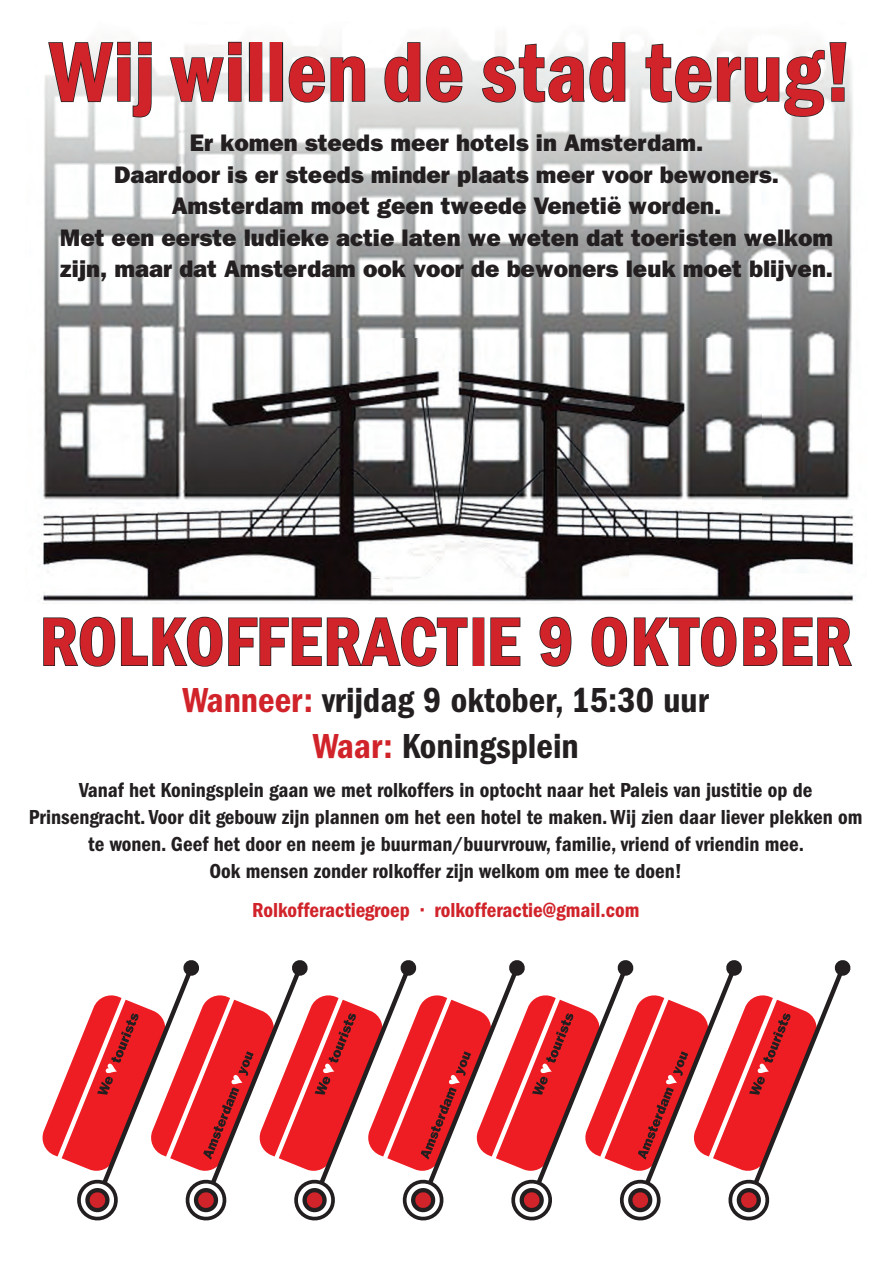
<style>
.page{position:relative;width:893px;height:1263px;background:#fff}
.page>*{position:absolute;margin:0;border:0;box-sizing:border-box;transform-origin:0 0}
.t1{font:600 condensed 87px "Franklin Gothic";color:#d1232a}
.t2{font:600 condensed 70.5px "Franklin Gothic";letter-spacing:.015em;color:#d1232a}
.t3{font:600 condensed 36px/46.5px "Franklin Gothic";color:#231f20;text-align:center}
.t4{font:800 24px/31.5px "Franklin Gothic";color:#231f20;text-align:center}
.t5{font:600 condensed 21px/27px "Franklin Gothic";color:#231f20;text-align:center}
.t6{font:600 condensed 21px "Franklin Gothic";color:#d1232a}
.s1{color:#d1232a}
</style>
<div class="page">
<img style="left:39px;top:42px;width:817px;height:562px">
<svg style="left:47px;top:41px;width:105px;height:77px"></svg>
<svg style="left:169px;top:41px;width:73px;height:61px"></svg>
<div style="left:249px;top:42px;width:13px;height:60px;border:2px solid #231f20"></div>
<div style="left:270px;top:42px;width:13px;height:60px;border:2px solid #231f20"></div>
<svg style="left:288px;top:55px;width:78px;height:48px"></svg>
<svg style="left:384px;top:42px;width:79px;height:61px"></svg>
<svg style="left:481px;top:42px;width:145px;height:61px"></svg>
<svg style="left:645px;top:42px;width:202px;height:76px"></svg>
<svg style="left:43px;top:616px;width:425px;height:51px"></svg>
<div style="left:473px;top:617px;width:11px;height:49px;border:2px solid #231f20"></div>
<svg style="left:490px;top:617px;width:31px;height:49px"></svg>
<svg style="left:539px;top:616px;width:33px;height:51px"></svg>
<svg style="left:591px;top:616px;width:261px;height:51px"></svg>
<svg style="left:42px;top:960px;width:809px;height:261px"></svg>
<h1 class="t1" style="left:50px;top:22px;width:805px">Wij willen de stad terug!</h1>
<p class="t4" style="left:60px;top:127px;width:775px">Er komen steeds meer hotels in Amsterdam.<br>Daardoor is er steeds minder plaats meer voor bewoners.<br>Amsterdam moet geen tweede Venetië worden.<br>Met een eerste ludieke actie laten we weten dat toeristen welkom zijn, maar dat Amsterdam ook voor de bewoners leuk moet blijven.</p>
<h2 class="t2" style="left:40px;top:601px;width:814px">ROLKOFFERACTIE 9 OKTOBER</h2>
<h3 class="t3" style="left:183px;top:677px;width:528px"><span class="s1">Wanneer:</span> vrijdag 9 oktober, 15:30 uur<br><span class="s1">Waar:</span> Koningsplein</h3>
<p class="t5" style="left:29px;top:777px;width:835px">Vanaf het Koningsplein gaan we met rolkoffers in optocht naar het Paleis van justitie op de Prinsengracht. Voor dit gebouw zijn plannen om het een hotel te maken. Wij zien daar liever plekken om te wonen. Geef het door en neem je buurman/buurvrouw, familie, vriend of vriendin mee.<br>Ook mensen zonder rolkoffer zijn welkom om mee te doen!</p>
<p class="t6" style="left:252px;top:898px;width:389px">Rolkofferactiegroep • rolkofferactie@gmail.com</p>
</div>
